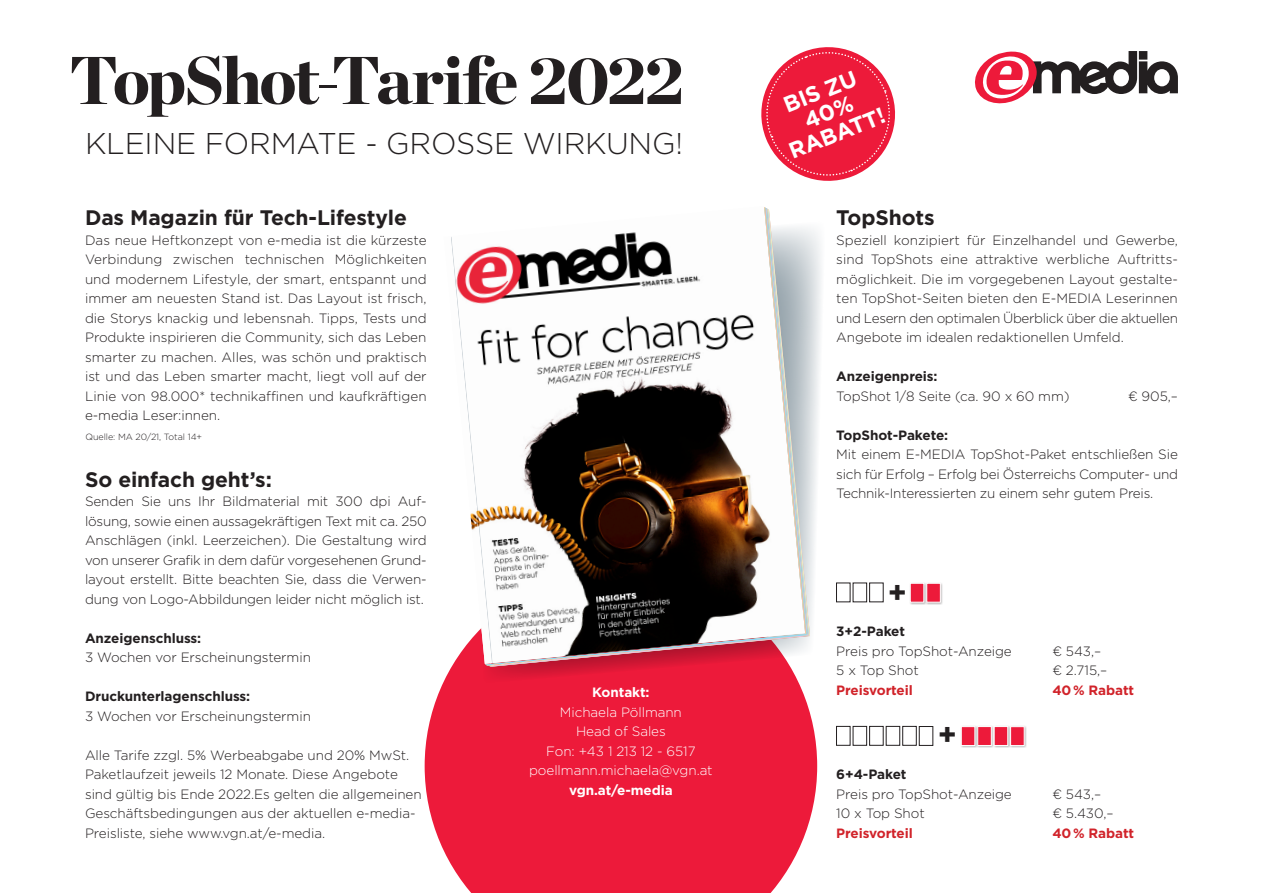
<style>
.page{position:relative;width:1263px;height:893px;background:#fff}
.page>*{position:absolute;margin:0;border:0;box-sizing:border-box;transform-origin:0 0}
.t1{font:900 67.5px "Chronicle Display";letter-spacing:-.045em;color:#231f20}
.Copy_emedia_15{font:300 30px "Gotham";letter-spacing:-.005em;color:#231f20}
.Copy_emedia_15-2{font:700 30px "Gotham";color:#231f20}
.t2{font:700 22.5px "Gotham";color:#fff}
.Copy_emedia_15-3{font:700 21px "Gotham";letter-spacing:-.005em;color:#231f20}
.Copy_emedia_15-4{font:300 13.5px/19.5px "Gotham";letter-spacing:-.005em;color:#231f20;text-align:justify}
.Copy_emedia_15-5{font:700 13.5px "Gotham";letter-spacing:-.005em;color:#231f20}
.Copy_emedia_15-6{font:300 13.5px/19.5px "Gotham";letter-spacing:-.005em;color:#fff;text-align:center}
.Copy_emedia_15-7{font:700 13.5px "Gotham";letter-spacing:-.005em;color:#d1232a}
.Copy_emedia_15-8{font:700 13.5px "Gotham";letter-spacing:-.005em;color:#fff}
.Quellen___Foto_emedi{font:300 9px "Gotham";letter-spacing:-.005em;color:#231f20}
.s1{font-weight:700}
</style>
<div class="page">
<div style="left:425px;top:667px;width:392px;height:226px;background:#ed1a3a"></div>
<svg style="left:483px;top:229px;width:338px;height:455px"></svg>
<svg style="left:451px;top:207px;width:359px;height:460px"></svg>
<div style="left:853px;top:583px;width:14px;height:19px;border:1px solid #231f20"></div>
<div style="left:836px;top:583px;width:14px;height:19px;border:1px solid #231f20"></div>
<div style="left:869px;top:583px;width:14px;height:19px;border:1px solid #231f20"></div>
<div style="left:909px;top:582px;width:18px;height:23px;background:#231f20;opacity:.35"></div>
<div style="left:910px;top:583px;width:14px;height:19px;background:#ed1a3a;border:1px solid #fff"></div>
<div style="left:853px;top:726px;width:14px;height:19px;border:1px solid #231f20"></div>
<div style="left:836px;top:726px;width:14px;height:19px;border:1px solid #231f20"></div>
<div style="left:869px;top:726px;width:14px;height:19px;border:1px solid #231f20"></div>
<div style="left:886px;top:726px;width:14px;height:19px;border:1px solid #231f20"></div>
<div style="left:902px;top:726px;width:14px;height:19px;border:1px solid #231f20"></div>
<div style="left:976px;top:725px;width:18px;height:23px;background:#231f20;opacity:.35"></div>
<div style="left:978px;top:726px;width:13px;height:19px;background:#ed1a3a"></div>
<div style="left:993px;top:725px;width:18px;height:23px;background:#231f20;opacity:.35"></div>
<div style="left:994px;top:726px;width:14px;height:19px;background:#ed1a3a;border:1px solid #fff"></div>
<div style="left:925px;top:582px;width:18px;height:23px;background:#231f20;opacity:.35"></div>
<div style="left:927px;top:583px;width:13px;height:19px;background:#ed1a3a"></div>
<div style="left:919px;top:726px;width:14px;height:20px;border:1px solid #231f20"></div>
<div style="left:960px;top:725px;width:18px;height:23px;background:#231f20;opacity:.35"></div>
<div style="left:961px;top:726px;width:14px;height:20px;background:#ed1a3a;border:1px solid #fff"></div>
<div style="left:1009px;top:725px;width:18px;height:23px;background:#231f20;opacity:.35"></div>
<div style="left:1010px;top:727px;width:14px;height:19px;background:#ed1a3a;border:1px solid #fff"></div>
<svg style="left:975px;top:51px;width:203px;height:53px"></svg>
<svg style="left:761px;top:47px;width:134px;height:134px"></svg>
<p class="t1" style="left:69px;top:25px;width:617px">TopShot-Tarife 2022</p>
<p class="Copy_emedia_15" style="left:85px;top:124px;width:599px">KLEINE FORMATE - GROSSE WIRKUNG!</p>
<p class="Copy_emedia_15-3" style="left:85px;top:204px;width:323px">Das Magazin für Tech-Lifestyle</p>
<p class="Copy_emedia_15-4" style="left:85px;top:230px;width:343px">Das neue Heftkonzept von e-media ist die kürzeste Verbindung zwischen technischen Möglichkeiten und modernem Lifestyle, der smart, entspannt und immer am neuesten Stand ist. Das Layout ist frisch, die Storys knackig und lebensnah. Tipps, Tests und Produkte inspirieren die Community, sich das Leben smarter zu machen. Alles, was schön und praktisch ist und das Leben smarter macht, liegt voll auf der Linie von 98.000* technikaffinen und kaufkräftigen e-media Leser:innen.</p>
<p class="Quellen___Foto_emedi" style="left:85px;top:431px;width:118px">Quelle: MA 20/21, Total 14+</p>
<p class="Copy_emedia_15-3" style="left:85px;top:465px;width:188px">So einfach geht’s:</p>
<p class="Copy_emedia_15-4" style="left:85px;top:491px;width:343px">Senden Sie uns Ihr Bildmaterial mit 300 dpi Auf&shy;lösung, sowie einen aussagekräftigen Text mit ca. 250<br>Anschlägen (inkl. Leerzeichen). Die Gestaltung wird von unserer Grafik in dem dafür vorgesehenen Grund&shy;layout erstellt. Bitte beachten Sie, dass die Verwen&shy;dung von Logo-Abbildungen leider nicht möglich ist.</p>
<p class="Copy_emedia_15-5" style="left:85px;top:629px;width:118px">Anzeigenschluss:</p>
<p class="Copy_emedia_15-4" style="left:85px;top:647px;width:227px">3 Wochen vor Erscheinungstermin</p>
<p class="Copy_emedia_15-5" style="left:85px;top:687px;width:167px">Druckunterlagenschluss:</p>
<p class="Copy_emedia_15-4" style="left:85px;top:706px;width:227px">3 Wochen vor Erscheinungstermin</p>
<p class="Copy_emedia_15-4" style="left:85px;top:745px;width:326px">Alle Tarife zzgl. 5% Werbeabgabe und 20% MwSt.</p>
<p class="Copy_emedia_15-4" style="left:85px;top:764px;width:338px">Paketlaufzeit jeweils 12 Monate. Diese Angebote sind gültig bis Ende 2022.Es gelten die allgemeinen</p>
<p class="Copy_emedia_15-4" style="left:85px;top:803px;width:332px">Geschäftsbedingungen aus der aktuellen e-media-</p>
<p class="Copy_emedia_15-4" style="left:85px;top:823px;width:242px">Preisliste, siehe www.vgn.at/e-media.</p>
<p class="Copy_emedia_15-6" style="left:560px;top:682px;width:124px"><span class="s1">Kontakt:<br></span>Michaela Pöllmann</p>
<p class="Copy_emedia_15-6" style="left:576px;top:721px;width:91px">Head of Sales</p>
<p class="Copy_emedia_15-6" style="left:546px;top:741px;width:151px">Fon: +43 1 213 12 - 6517</p>
<p class="Copy_emedia_15-6" style="left:529px;top:760px;width:185px">poellmann.michaela@vgn.at</p>
<p class="Copy_emedia_15-8" style="left:569px;top:781px;width:105px">vgn.at/e-media</p>
<p class="t2" style="left:779px;top:92px;width:79px;rotate:-22deg">BIS ZU</p>
<p class="t2" style="left:784px;top:138px;width:103px;rotate:-22deg">RABATT!</p>
<p class="Copy_emedia_15-3" style="left:836px;top:204px;width:100px">TopShots</p>
<p class="Copy_emedia_15-4" style="left:836px;top:230px;width:343px">Speziell konzipiert für Einzelhandel und Gewerbe, sind TopShots eine attraktive werbliche Auftritts&shy;möglichkeit. Die im vorgegebenen Layout gestalte&shy;ten TopShot-Seiten bieten den E-MEDIA Leserinnen und Lesern den optimalen Überblick über die aktuellen Angebote im idealen redaktionellen Umfeld.</p>
<p class="Copy_emedia_15-5" style="left:836px;top:367px;width:103px">Anzeigenpreis:</p>
<p class="Copy_emedia_15-4" style="left:836px;top:386px;width:235px">TopShot 1/8 Seite (ca. 90 x 60 mm)</p>
<p class="Copy_emedia_15-4" style="left:1128px;top:386px;width:51px">€ 905,–</p>
<p class="Copy_emedia_15-5" style="left:836px;top:426px;width:113px">TopShot-Pakete:</p>
<p class="Copy_emedia_15-4" style="left:836px;top:444px;width:343px">Mit einem E-MEDIA TopShot-Paket entschließen Sie sich für Erfolg – Erfolg bei Österreichs Computer- und Technik-Interessierten zu einem sehr gutem Preis.</p>
<p class="Copy_emedia_15-2" style="left:888px;top:572px;width:21px">+</p>
<p class="Copy_emedia_15-5" style="left:836px;top:622px;width:70px">3+2-Paket</p>
<p class="Copy_emedia_15-4" style="left:836px;top:641px;width:177px">Preis pro TopShot-Anzeige</p>
<p class="Copy_emedia_15-4" style="left:1052px;top:641px;width:50px">€ 543,–</p>
<p class="Copy_emedia_15-4" style="left:836px;top:660px;width:84px">5 x Top Shot</p>
<p class="Copy_emedia_15-4" style="left:1052px;top:660px;width:56px">€ 2.715,–</p>
<p class="Copy_emedia_15-7" style="left:836px;top:681px;width:78px">Preisvorteil</p>
<p class="Copy_emedia_15-7" style="left:1052px;top:681px;width:83px">40 % Rabatt</p>
<p class="Copy_emedia_15-2" style="left:938px;top:715px;width:21px">+</p>
<p class="Copy_emedia_15-5" style="left:836px;top:765px;width:72px">6+4-Paket</p>
<p class="Copy_emedia_15-4" style="left:836px;top:784px;width:177px">Preis pro TopShot-Anzeige</p>
<p class="Copy_emedia_15-4" style="left:1052px;top:784px;width:50px">€ 543,–</p>
<p class="Copy_emedia_15-4" style="left:836px;top:803px;width:90px">10 x Top Shot</p>
<p class="Copy_emedia_15-4" style="left:1052px;top:803px;width:63px">€ 5.430,–</p>
<p class="Copy_emedia_15-7" style="left:836px;top:824px;width:78px">Preisvorteil</p>
<p class="Copy_emedia_15-7" style="left:1052px;top:824px;width:83px">40 % Rabatt</p>
</div>
